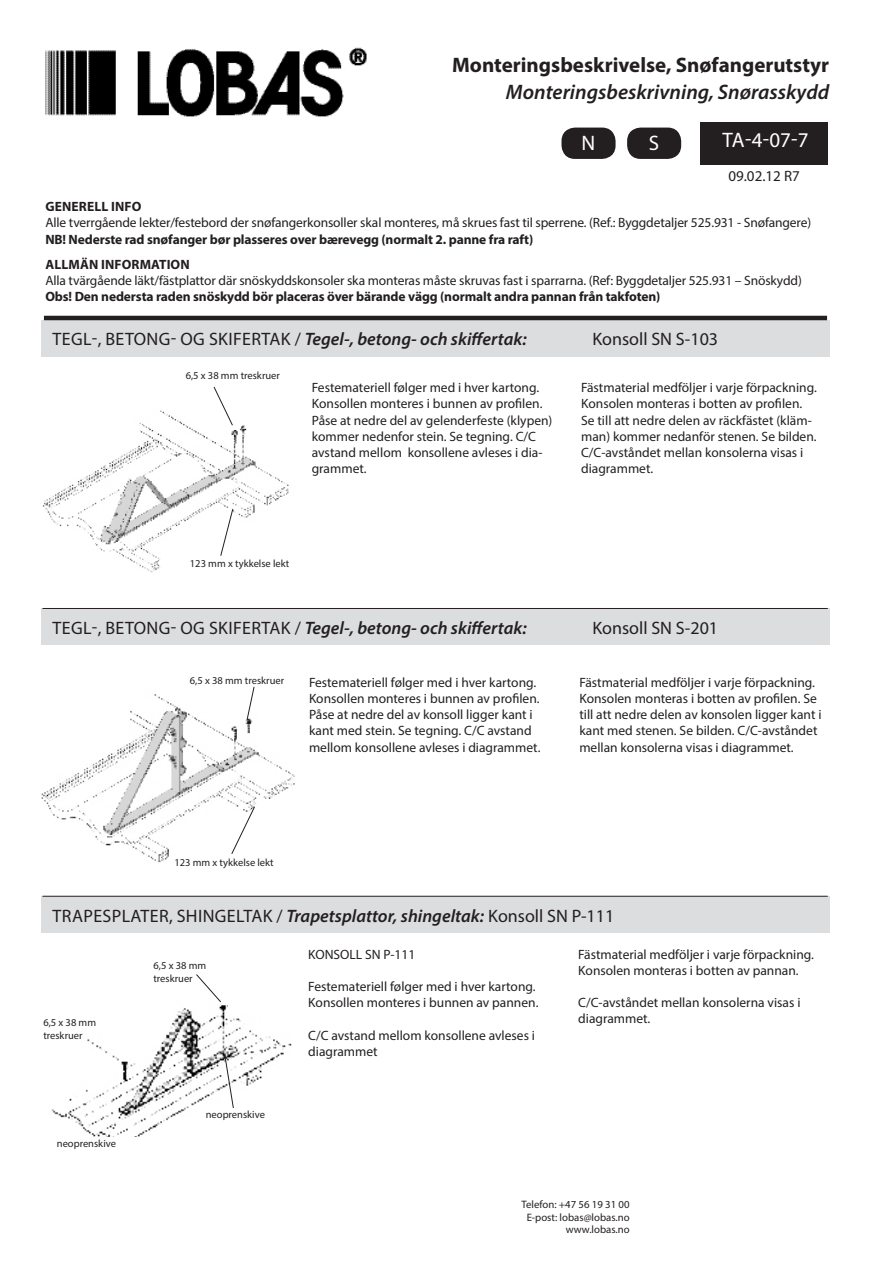
<style>
.page{position:relative;width:893px;height:1263px;background:#fff}
.page>*{position:absolute;margin:0;border:0;box-sizing:border-box;transform-origin:0 0}
.t1{font:700 21px "Myriad Pro";color:#231f20}
.t2{font:italic 600 21px "Myriad Pro";color:#231f20}
.t3{font:21px "Myriad Pro";color:#fff}
.t4{font:italic 600 18px "Myriad Pro";color:#231f20}
.t5{font:18px "Myriad Pro";letter-spacing:.02em;color:#231f20}
.t6{font:18px "Myriad Pro";color:#231f20}
.t7{font:15px "Myriad Pro";color:#231f20}
.t8{font:13.5px/16.2px "Myriad Pro";color:#231f20}
.t9{font:700 13.5px/25.2px "Myriad Pro";letter-spacing:-.01em;color:#231f20}
.t10{font:700 13.5px "Myriad Pro";letter-spacing:.01em;color:#231f20}
.t11{font:10.8px/12.3px "Myriad Pro";color:#231f20;text-align:right}
.t12{font:10.5px/12.6px "Myriad Pro";color:#231f20}
.s1{font-weight:400;font-style:normal}
.s2{font-weight:600;font-style:italic}
</style>
<div class="page">
<div style="left:41px;top:320px;width:788px;height:36px;background:#dcdddf"></div>
<div style="left:701px;top:122px;width:127px;height:42px;background:#231f20"></div>
<img style="left:42px;top:410px;width:247px;height:163px">
<svg style="left:213px;top:386px;width:20px;height:40px"></svg>
<svg style="left:220px;top:508px;width:14px;height:49px"></svg>
<img style="left:41px;top:694px;width:254px;height:169px">
<svg style="left:246px;top:686px;width:9px;height:35px"></svg>
<svg style="left:231px;top:806px;width:24px;height:49px"></svg>
<hr style="left:44px;top:316px;width:783px;height:4px;background:#231f20">
<div style="left:41px;top:608px;width:788px;height:37px;background:#dcdddf"></div>
<hr style="left:43px;top:608px;width:785px;height:1px;background:#231f20">
<div style="left:41px;top:896px;width:788px;height:36px;background:#dcdddf"></div>
<hr style="left:43px;top:896px;width:785px;height:1px;background:#231f20">
<img style="left:51px;top:1008px;width:241px;height:129px">
<svg style="left:224px;top:1057px;width:10px;height:51px"></svg>
<div style="left:206px;top:1108px;width:60px;height:13px;background:#fff"></div>
<svg style="left:195px;top:974px;width:97px;height:51px"></svg>
<div style="left:561px;top:128px;width:55px;height:31px;background:#231f20;border-radius:13px"></div>
<div style="left:627px;top:128px;width:54px;height:31px;background:#231f20;border-radius:13px"></div>
<img style="left:45px;top:47px;width:322px;height:70px">
<h1 class="t1" style="left:452px;top:51px;width:379px">Monteringsbeskrivelse, Snøfangerutstyr</h1>
<h1 class="t2" style="left:506px;top:79px;width:325px">Monteringsbeskrivning, Snørasskydd</h1>
<h1 class="t3" style="left:581px;top:130px;width:15px">N</h1>
<h1 class="t3" style="left:649px;top:130px;width:12px">S</h1>
<h1 class="t3" style="left:722px;top:127px;width:88px">TA-4-07-7</h1>
<p class="t7" style="left:728px;top:167px;width:73px">09.02.12 R7</p>
<p class="t10" style="left:45px;top:198px;width:97px">GENERELL INFO</p>
<p class="t8" style="left:45px;top:214px;width:767px">Alle tverrgående lekter/festebord der snøfangerkonsoller skal monteres, må skrues fast til sperrene. (Ref.: Byggdetaljer 525.931 - Snøfangere)</p>
<p class="t9" style="left:45px;top:226px;width:489px">NB! Nederste rad snøfanger bør plasseres over bærevegg (normalt 2. panne fra raft)<br>ALLMÄN INFORMATION</p>
<p class="t8" style="left:45px;top:272px;width:758px">Alla tvärgående läkt/fästplattor där snöskyddskonsoler ska monteras måste skruvas fast i sparrarna. (Ref: Byggdetaljer 525.931 – Snöskydd)</p>
<p class="t9" style="left:45px;top:284px;width:617px">Obs! Den nedersta raden snöskydd bör placeras över bärande vägg (normalt andra pannan från takfoten)</p>
<h2 class="t4" style="left:53px;top:328px;width:476px"><span class="s1">TEGL-, BETONG- OG SKIFERTAK /</span> Tegel-, betong- och skiffertak:</h2>
<h2 class="t6" style="left:592px;top:328px;width:127px">Konsoll SN S-103</h2>
<p class="t12" style="left:186px;top:369px;width:96px">6,5 x 38 mm treskruer</p>
<p class="t8" style="left:312px;top:379px;width:242px">Festemateriell følger med i hver kartong.<br>Konsollen monteres i bunnen av profilen.<br>Påse at nedre del av gelenderfeste (klypen) kommer nedenfor stein. Se tegning. C/C avstand mellom konsollene avleses i dia&shy;grammet.</p>
<p class="t8" style="left:581px;top:379px;width:237px">Fästmaterial medföljer i varje förpackning.<br>Konsolen monteras i botten av profilen.<br>Se till att nedre delen av räckfästet (kläm&shy;man) kommer nedanför stenen. Se bilden.<br>C/C-avståndet mellan konsolerna visas i diagrammet.</p>
<p class="t12" style="left:190px;top:557px;width:101px">123 mm x tykkelse lekt</p>
<h2 class="t4" style="left:53px;top:616px;width:476px"><span class="s1">TEGL-, BETONG- OG SKIFERTAK /</span> Tegel-, betong- och skiffertak:</h2>
<h2 class="t6" style="left:592px;top:617px;width:127px">Konsoll SN S-201</h2>
<p class="t12" style="left:190px;top:674px;width:96px">6,5 x 38 mm treskruer</p>
<p class="t8" style="left:309px;top:674px;width:233px">Festemateriell følger med i hver kartong.<br>Konsollen monteres i bunnen av profilen.<br>Påse at nedre del av konsoll ligger kant i kant med stein. Se tegning. C/C avstand mellom konsollene avleses i diagrammet.</p>
<p class="t8" style="left:579px;top:674px;width:244px">Fästmaterial medföljer i varje förpackning.<br>Konsolen monteras i botten av profilen. Se till att nedre delen av konsolen ligger kant i kant med stenen. Se bilden. C/C-avståndet mellan konsolerna visas i diagrammet.</p>
<p class="t12" style="left:174px;top:856px;width:101px">123 mm x tykkelse lekt</p>
<h2 class="t5" style="left:53px;top:904px;width:563px">TRAPESPLATER, SHINGELTAK / <span class="s2">Trapetsplattor, shingeltak:</span> Konsoll SN P-111</h2>
<p class="t12" style="left:43px;top:1016px;width:54px">6,5 x 38 mm treskruer</p>
<p class="t12" style="left:57px;top:1137px;width:61px">neoprenskive</p>
<p class="t12" style="left:153px;top:959px;width:54px">6,5 x 38 mm treskruer</p>
<p class="t12" style="left:206px;top:1107px;width:61px">neoprenskive</p>
<p class="t8" style="left:308px;top:946px;width:109px">KONSOLL SN P-111</p>
<p class="t8" style="left:308px;top:978px;width:232px">Festemateriell følger med i hver kartong.<br>Konsollen monteres i bunnen av pannen.</p>
<p class="t8" style="left:308px;top:1027px;width:228px">C/C avstand mellom konsollene avleses i diagrammet</p>
<p class="t8" style="left:578px;top:946px;width:237px">Fästmaterial medföljer i varje förpackning.<br>Konsolen monteras i botten av pannan.</p>
<p class="t8" style="left:578px;top:994px;width:224px">C/C-avståndet mellan konsolerna visas i diagrammet.</p>
<p class="t11" style="left:522px;top:1198px;width:110px">Telefon: +47 56 19 31 00<br>E-post: lobas@lobas.no www.lobas.no</p>
</div>
